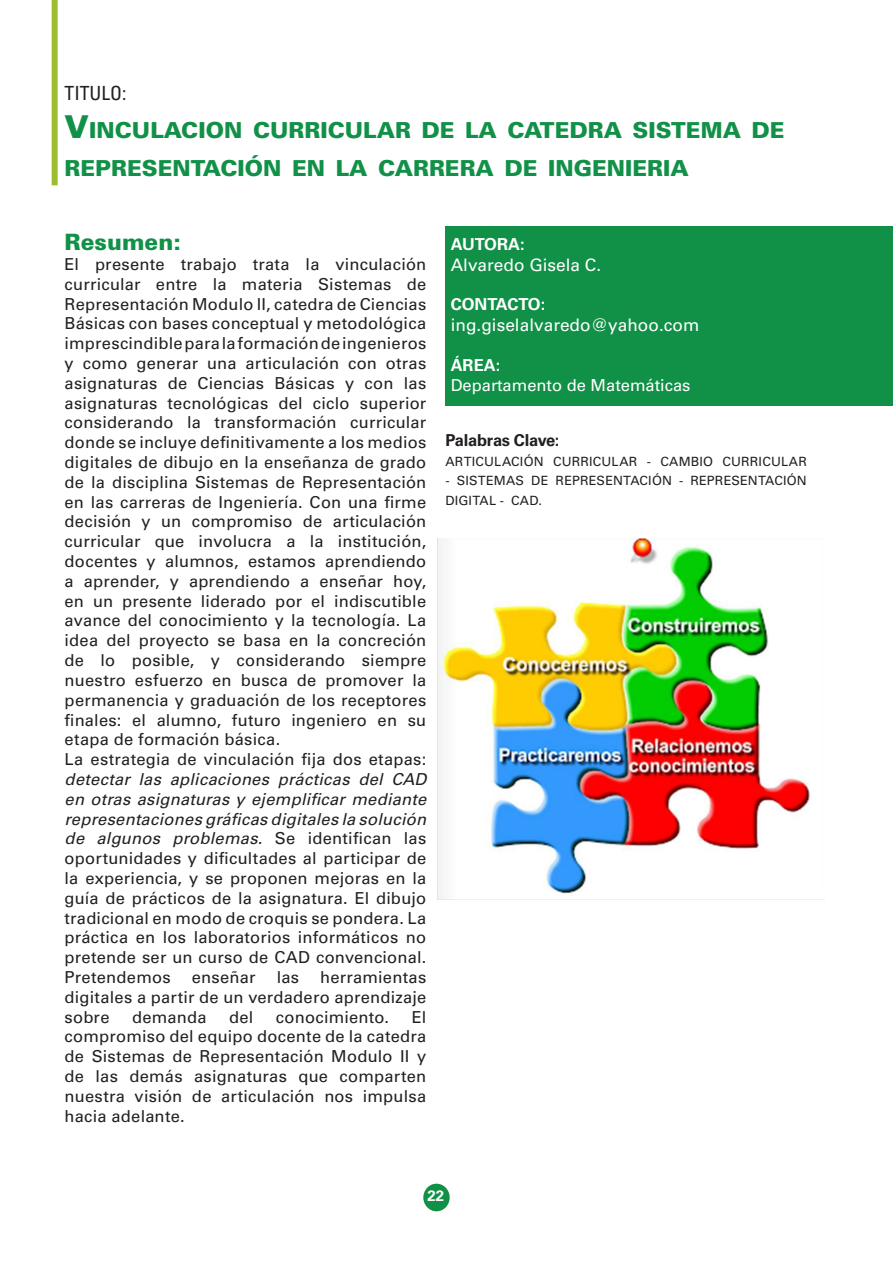
<style>
.page{position:relative;width:893px;height:1263px;background:#fff}
.page>*{position:absolute;margin:0;border:0;box-sizing:border-box;transform-origin:0 0}
.t1{font:900 22.5px "Univers LT Std";color:#119147}
.Estilo_de_párrafo_1{font:900 22.05px/37.8px "Univers LT Std";color:#119147}
.t2{font:condensed 19.5px "Univers LT Std";color:#222020}
.t3{font:17.25px "Univers LT Std";color:#fff}
.t4{font:16.5px/19.8px "Univers LT Std";letter-spacing:.015em;color:#231f20;text-align:justify}
.t5{font:16.5px "Univers LT Std";color:#fff}
.t6{font:700 16.5px "Univers LT Std";color:#fff}
.t7{font:700 16.5px "Univers LT Std";letter-spacing:-.015em;color:#231f20}
.t8{font:700 15px "Univers LT Std";color:#fff}
.t9{font:12.75px/19.5px "Univers LT Std";letter-spacing:.015em;color:#231f20}
.s1{font-size:31.5px}
.s2{font-style:italic}
</style>
<div class="page">
<div style="left:445px;top:226px;width:448px;height:180px;background:#119147"></div>
<div style="left:423px;top:1184px;width:27px;height:27px;background:#119147;border-radius:50%"></div>
<div style="left:52px;top:0;width:6px;height:185px;background:#9dbd30"></div>
<img style="left:438px;top:538px;width:386px;height:362px">
<p class="t2" style="left:65px;top:81px;width:63px">TITULO:</p>
<p class="Estilo_de_párrafo_1" style="left:65px;top:111px;width:722px"><span class="s1">V</span>INCULACION CURRICULAR DE LA CATEDRA SISTEMA DE<br>REPRESENTACIÓN EN LA CARRERA DE INGENIERIA</p>
<p class="t1" style="left:65px;top:228px;width:118px">Resumen:</p>
<p class="t4" style="left:65px;top:254px;width:363px">El presente trabajo trata la vinculación curricular entre la materia Sistemas de Representación Modulo II, catedra de Ciencias Básicas con bases conceptual y metodológica imprescindible para la formación de ingenieros y como generar una articulación con otras asignaturas de Ciencias Básicas y con las asignaturas tecnológicas del ciclo superior considerando la transformación curricular donde se incluye definitivamente a los medios digitales de dibujo en la enseñanza de grado de la disciplina Sistemas de Representación en las carreras de Ingeniería. Con una firme decisión y un compromiso de articulación curricular que involucra a la institución, docentes y alumnos, estamos aprendiendo a aprender, y aprendiendo a enseñar hoy, en un presente liderado por el indiscutible avance del conocimiento y la tecnología. La idea del proyecto se basa en la concreción de lo posible, y considerando siempre nuestro esfuerzo en busca de promover la permanencia y graduación de los receptores finales: el alumno, futuro ingeniero en su etapa de formación básica.</p>
<p class="t4" style="left:65px;top:749px;width:363px">La estrategia de vinculación fija dos etapas: <span class="s2">detectar las aplicaciones prácticas del CAD en otras asignaturas y ejemplificar mediante representaciones gráficas digitales la solución de algunos problemas.</span> Se identifican las oportunidades y dificultades al participar de la experiencia, y se proponen mejoras en la guía de prácticos de la asignatura. El dibujo tradicional en modo de croquis se pondera. La práctica en los laboratorios informáticos no pretende ser un curso de CAD convencional.<br>Pretendemos</p>
<p class="t4" style="left:192px;top:967px;width:65px">enseñar</p>
<p class="t4" style="left:277px;top:967px;width:24px">las</p>
<p class="t4" style="left:65px;top:967px;width:363px;text-indent:256px">herramientas digitales a partir de un verdadero aprendizaje sobre</p>
<p class="t4" style="left:65px;top:1007px;width:363px;text-indent:347px">El compromiso del equipo docente de la catedra de Sistemas de Representación Modulo II y de las demás asignaturas que comparten nuestra visión de articulación nos impulsa hacia adelante.</p>
<p class="t4" style="left:132px;top:1007px;width:76px">demanda</p>
<p class="t4" style="left:229px;top:1007px;width:26px">del</p>
<p class="t4" style="left:276px;top:1007px;width:115px">conocimiento.</p>
<p class="t6" style="left:451px;top:235px;width:75px">AUTORA:</p>
<p class="t3" style="left:451px;top:254px;width:152px">Alvaredo Gisela C.</p>
<p class="t6" style="left:451px;top:295px;width:96px">CONTACTO:</p>
<p class="t3" style="left:451px;top:315px;width:250px">ing.giselalvaredo@yahoo.com</p>
<p class="t6" style="left:451px;top:355px;width:51px">ÁREA:</p>
<p class="t5" style="left:451px;top:375px;width:241px">Departamento de Matemáticas</p>
<p class="t7" style="left:445px;top:431px;width:116px">Palabras Clave:</p>
<p class="t9" style="left:445px;top:452px;width:363px">ARTICULACIÓN CURRICULAR - CAMBIO CURRICULAR</p>
<p class="t9" style="left:445px;top:471px;width:363px">- SISTEMAS DE REPRESENTACIÓN - REPRESENTACIÓN<br>DIGITAL - CAD.</p>
<p class="t8" style="left:427px;top:1187px;width:18px">22</p>
</div>
